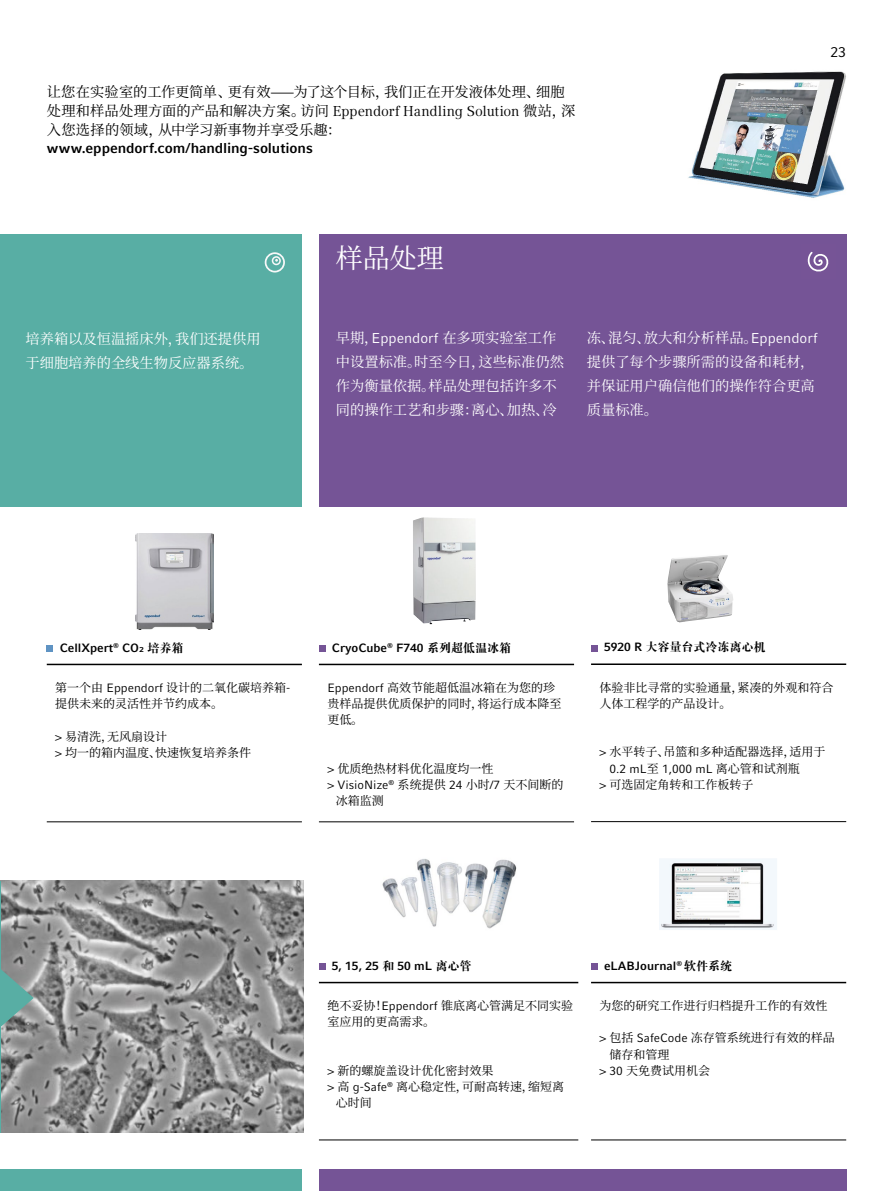
<style>
.page{position:relative;width:893px;height:1191px;background:#fff}
.page>*{position:absolute;margin:0;border:0;box-sizing:border-box;transform-origin:0 0}
.t1{font:27px "Source Han Serif CN";color:#fff}
.t2{font:14.25px/24px "Source Han Serif CN";color:#fff}
.t3{font:14.25px "Source Han Serif CN";letter-spacing:.005em;color:#000}
.t4{font:14.25px "Compatil Textfor Eppendorf";letter-spacing:-.005em;color:#000}
.t5{font:700 14.25px "Compatil Factfor Eppendorf";letter-spacing:-.005em;color:#000}
.t6{font:14.25px "Compatil Factfor Eppendorf";color:#000}
.t7{font:12px/16.2px "Source Han Serif CN";color:#000}
.t8{font:700 12px "Compatil Factfor Eppendorf";color:#000}
.t9{font:12px "Compatil Factfor Eppendorf";color:#000}
.t10{font:12px "FZDBSJW GB1 0";color:#000}
.s1{font-family:"Source Han Serif CN"}
.s2{font-family:"Compatil Factfor Eppendorf"}
.s3{font-family:"FZDBSJW GB1 0";font-weight:400}
.s4{font-family:"Compatil Textfor Eppendorf"}
.s5{font-family:"Compatil Factfor Eppendorf";font-weight:700}
</style>
<div class="page">
<img style="left:413px;top:517px;width:63px;height:107px">
<img style="left:667px;top:555px;width:66px;height:67px">
<div style="left:319px;top:234px;width:527px;height:272px;background:#755496"></div>
<div style="left:0;top:234px;width:302px;height:272px;background:#58aea4"></div>
<div style="left:0;top:1169px;width:302px;height:22px;background:#58aea4"></div>
<div style="left:319px;top:1169px;width:527px;height:22px;background:#755496"></div>
<img style="left:688px;top:71px;width:158px;height:127px">
<svg style="left:807px;top:251px;width:22px;height:21px"></svg>
<svg style="left:265px;top:252px;width:20px;height:20px"></svg>
<img style="left:1px;top:880px;width:303px;height:252px">
<svg style="left:1px;top:968px;width:33px;height:60px"></svg>
<hr style="left:0;top:880px;width:1px;height:252px;background:#58aea4">
<img style="left:659px;top:859px;width:118px;height:71px">
<hr style="left:591px;top:663px;width:255px;height:2px;background:#000">
<hr style="left:591px;top:821px;width:255px;height:1px;background:#000">
<svg style="left:591px;top:645px;width:6px;height:6px"></svg>
<hr style="left:319px;top:981px;width:259px;height:2px;background:#000">
<hr style="left:319px;top:1139px;width:259px;height:1px;background:#000">
<svg style="left:319px;top:963px;width:6px;height:6px"></svg>
<hr style="left:591px;top:981px;width:255px;height:2px;background:#000">
<hr style="left:591px;top:1139px;width:255px;height:1px;background:#000">
<svg style="left:591px;top:963px;width:6px;height:6px"></svg>
<hr style="left:47px;top:663px;width:255px;height:2px;background:#000">
<hr style="left:47px;top:821px;width:255px;height:1px;background:#000">
<svg style="left:47px;top:645px;width:6px;height:6px"></svg>
<hr style="left:319px;top:663px;width:255px;height:2px;background:#000">
<hr style="left:319px;top:821px;width:255px;height:1px;background:#000">
<svg style="left:319px;top:645px;width:6px;height:6px"></svg>
<img style="left:382px;top:859px;width:135px;height:70px">
<img style="left:136px;top:533px;width:78px;height:97px">
<p class="t3" style="left:47px;top:84px;width:519px">让您在实验室的工作更简单、更有效⸺为了这个目标，我们正在开发液体处理、细胞</p>
<p class="t4" style="left:47px;top:103px;width:530px"><span class="s1">处理和样品处理方面的产品和解决方案。访问</span> Eppendorf Handling Solution <span class="s1">微站，深</span></p>
<p class="t3" style="left:47px;top:121px;width:296px">入您选择的领域，从中学习新事物并享受乐趣：</p>
<p class="t5" style="left:47px;top:140px;width:268px">www.eppendorf.com/handling-solutions</p>
<p class="t6" style="left:830px;top:44px;width:17px">23</p>
<p class="t2" style="left:26px;top:327px;width:237px">培养箱以及恒温摇床外，我们还提供用于细胞培养的全线生物反应器系统。</p>
<h1 class="t1" style="left:336px;top:243px;width:110px">样品处理</h1>
<p class="t2" style="left:336px;top:326px;width:229px">早期，<span class="s2">Eppendorf</span> 在多项实验室工作中设置标准。时至今日，这些标准仍然作为衡量依据。样品处理包括许多不同的操作工艺和步骤：离心、加热、冷</p>
<p class="t2" style="left:587px;top:326px;width:232px">冻、混匀、放大和分析样品。<span class="s2">Eppendorf</span>提供了每个步骤所需的设备和耗材，并保证用户确信他们的操作符合更高质量标准。</p>
<p class="t8" style="left:60px;top:640px;width:125px">CellXpert<sup>®</sup> CO2 <span class="s3">培养箱</span></p>
<p class="t7" style="left:55px;top:680px;width:237px">第一个由 <span class="s2">Eppendorf</span> 设计的二氧化碳培养箱<span class="s2">-</span>提供未来的灵活性并节约成本。</p>
<p class="t7" style="left:55px;top:728px;width:198px"><span class="s2">&gt;</span> 易清洗，无风扇设计<br><span class="s2">&gt;</span> 均一的箱内温度、快速恢复培养条件</p>
<p class="t8" style="left:332px;top:640px;width:181px">CryoCube<sup>®</sup> F740 <span class="s3">系列超低温冰箱</span></p>
<p class="t7" style="left:327px;top:680px;width:235px"><span class="s2">Eppendorf</span> 高效节能超低温冰箱在为您的珍贵样品提供优质保护的同时，将运行成本降至更低。</p>
<p class="t7" style="left:327px;top:760px;width:168px"><span class="s4">&gt;</span> 优质绝热材料优化温度均一性</p>
<p class="t9" style="left:327px;top:778px;width:237px"><span class="s4">&gt;</span> VisioNize<sup>®</sup> <span class="s1">系统提供</span> 24 <span class="s1">小时</span>/7 <span class="s1">天不间断的</span></p>
<p class="t7" style="left:336px;top:793px;width:49px">冰箱监测</p>
<p class="t10" style="left:604px;top:641px;width:163px"><span class="s5">5920 R</span> 大容量台式冷冻离心机</p>
<p class="t7" style="left:600px;top:679px;width:236px">体验非比寻常的实验通量，紧凑的外观和符合人体工程学的产品设计。</p>
<p class="t7" style="left:600px;top:744px;width:228px"><span class="s4">&gt;</span> 水平转子、吊篮和多种适配器选择，适用于</p>
<p class="t9" style="left:610px;top:761px;width:192px">0.2 mL<span class="s1">至</span> 1,000 mL <span class="s1">离心管和试剂瓶</span></p>
<p class="t7" style="left:600px;top:776px;width:156px"><span class="s4">&gt;</span> 可选固定角转和工作板转子</p>
<p class="t8" style="left:332px;top:958px;width:141px">5, 15, 25 <span class="s3">和</span> 50 mL <span class="s3">离心管</span></p>
<p class="t7" style="left:327px;top:998px;width:247px">绝不妥协！<span class="s2">Eppendorf</span> 锥底离心管满足不同实验室应用的更高需求。</p>
<p class="t7" style="left:327px;top:1062px;width:168px"><span class="s4">&gt;</span> 新的螺旋盖设计优化密封效果</p>
<p class="t7" style="left:327px;top:1078px;width:238px"><span class="s4">&gt;</span> 高 <span class="s2">g-Safe</span><sup>®</sup> 离心稳定性，可耐高转速，缩短离</p>
<p class="t7" style="left:336px;top:1094px;width:37px">心时间</p>
<p class="t8" style="left:604px;top:958px;width:130px">eLABJournal<sup>®</sup> <span class="s3">软件系统</span></p>
<p class="t7" style="left:600px;top:998px;width:229px">为您的研究工作进行归档提升工作的有效性</p>
<p class="t7" style="left:600px;top:1030px;width:237px"><span class="s4">&gt;</span> 包括 <span class="s2">SafeCode</span> 冻存管系统进行有效的样品</p>
<p class="t7" style="left:610px;top:1046px;width:61px">储存和管理</p>
<p class="t7" style="left:600px;top:1062px;width:112px"><span class="s4">&gt;</span> <span class="s2">30</span> 天免费试用机会</p>
</div>
